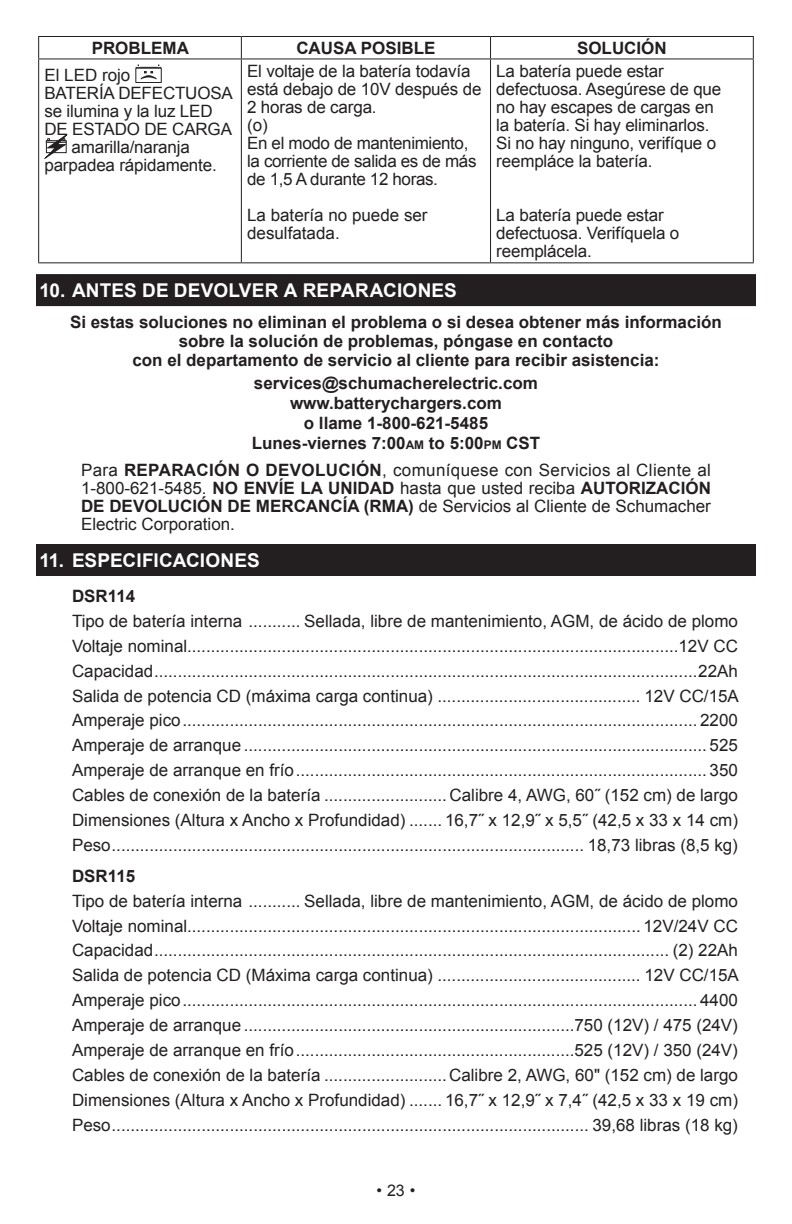
<style>
.page{position:relative;width:792px;height:1224px;background:#fff}
.page>*{position:absolute;margin:0;border:0;box-sizing:border-box;transform-origin:0 0}
.t1{font:700 19px "Arial";letter-spacing:.005em;color:#fff}
.Table_Body_Text{font:17px/18px "Arial";color:#231f20}
.centered{font:700 17px/19px "Arial";color:#231f20;text-align:center}
.Indntd_Sub_par__-_no{font:17px/18px "Arial";color:#231f20;text-align:justify}
.Table_Body_Text-2{font:17px/18px "Arial";letter-spacing:-.02em;color:#231f20}
.Table_Header{font:700 17px "Arial";color:#231f20}
._2_col_subhead_bold{font:700 17px "Arial";color:#231f20}
.t2{font:16px "Arial";color:#231f20}
.s1{font-size:11.8px}
.s2{font-weight:700}
</style>
<div class="page">
<div style="left:36px;top:274px;width:720px;height:32px;background:#231f20"></div>
<div style="left:36px;top:544px;width:720px;height:32px;background:#231f20"></div>
<hr style="left:753px;top:59px;width:1px;height:203px;background:#231f20">
<hr style="left:491px;top:262px;width:263px;height:1px;background:#231f20">
<hr style="left:490px;top:59px;width:1px;height:203px;background:#231f20">
<hr style="left:241px;top:262px;width:250px;height:1px;background:#231f20">
<hr style="left:38px;top:59px;width:1px;height:203px;background:#231f20">
<hr style="left:241px;top:59px;width:1px;height:203px;background:#231f20">
<hr style="left:38px;top:262px;width:203px;height:1px;background:#231f20">
<hr style="left:38px;top:36px;width:203px;height:1px;background:#231f20">
<svg style="left:38px;top:37px;width:1px;height:21px"></svg>
<hr style="left:241px;top:36px;width:250px;height:1px;background:#231f20">
<svg style="left:241px;top:37px;width:1px;height:21px"></svg>
<hr style="left:491px;top:36px;width:263px;height:1px;background:#231f20">
<svg style="left:490px;top:37px;width:1px;height:21px"></svg>
<svg style="left:753px;top:37px;width:1px;height:21px"></svg>
<hr style="left:38px;top:58px;width:203px;height:1px;background:#231f20">
<hr style="left:241px;top:58px;width:250px;height:1px;background:#231f20">
<hr style="left:491px;top:58px;width:263px;height:1px;background:#231f20">
<div style="left:135px;top:66px;width:27px;height:3px;border:1px solid #fff"></div>
<svg style="left:137px;top:64px;width:23px;height:15px"></svg>
<div style="left:135px;top:68px;width:27px;height:15px;border:1px solid #231f20"></div>
<svg style="left:44px;top:134px;width:23px;height:25px"></svg>
<p class="Table_Header" style="left:92px;top:37px;width:99px">PROBLEMA</p>
<p class="Table_Header" style="left:296px;top:37px;width:141px">CAUSA POSIBLE</p>
<p class="Table_Header" style="left:577px;top:37px;width:91px">SOLUCIÓN</p>
<p class="Table_Body_Text" style="left:44px;top:66px;width:87px">El LED rojo</p>
<p class="Table_Body_Text" style="left:44px;top:84px;width:190px">BATERÍA DEFECTUOSA</p>
<p class="Table_Body_Text" style="left:44px;top:102px;width:170px">se ilumina y la luz LED</p>
<p class="Table_Body_Text" style="left:44px;top:120px;width:189px">DE ESTADO DE CARGA</p>
<p class="Table_Body_Text" style="left:72px;top:138px;width:120px">amarilla/naranja</p>
<p class="Table_Body_Text" style="left:44px;top:156px;width:174px">parpadea rápidamente.</p>
<p class="Table_Body_Text" style="left:496px;top:62px;width:227px">La batería puede estar defectuosa. Asegúrese de que no hay escapes de cargas en la batería. Si hay eliminarlos.<br>Si no hay ninguno, verifíque o reempláce la batería.</p>
<p class="Table_Body_Text" style="left:496px;top:206px;width:185px">La batería puede estar defectuosa. Verifíquela o reemplácela.</p>
<p class="Table_Body_Text" style="left:247px;top:62px;width:236px">El voltaje de la batería todavía está debajo de 10V después de<br>2 horas de carga.</p>
<p class="Table_Body_Text" style="left:247px;top:116px;width:22px">(o)</p>
<p class="Table_Body_Text-2" style="left:247px;top:134px;width:231px">En el modo de mantenimiento, la corriente de salida es de más de 1,5 A durante 12 horas.</p>
<p class="Table_Body_Text" style="left:247px;top:206px;width:182px">La batería no puede ser desulfatada.</p>
<p class="t1" style="left:39px;top:278px;width:419px">10. ANTES DE DEVOLVER A REPARACIONES</p>
<p class="centered" style="left:70px;top:313px;width:653px">Si estas soluciones no eliminan el problema o si desea obtener más información sobre la solución de problemas, póngase en contacto<br>con el departamento de servicio al cliente para recibir asistencia:</p>
<p class="centered" style="left:254px;top:374px;width:285px;line-height:20px">services@schumacherelectric.com www.batterychargers.com</p>
<p class="centered" style="left:252px;top:414px;width:290px;line-height:20px">o llame 1-800-621-5485<br>Lunes-viernes 7:00<span class="s1">AM</span> to 5:00<span class="s1">PM</span> CST</p>
<p class="Indntd_Sub_par__-_no" style="left:81px;top:462px;width:632px">Para <span class="s2">REPARACIÓN O DEVOLUCIÓN</span>, comuníquese con Servicios al Cliente al 1-800-621-5485. <span class="s2">NO ENVÍE LA UNIDAD</span> hasta que usted reciba <span class="s2">AUTORIZACIÓN DE DEVOLUCIÓN DE MERCANCÍA (RMA)</span> de Servicios al Cliente de Schumacher Electric Corporation.</p>
<p class="t1" style="left:39px;top:548px;width:222px">11. ESPECIFICACIONES</p>
<p class="_2_col_subhead_bold" style="left:72px;top:585px;width:65px">DSR114</p>
<p class="Table_Body_Text" style="left:72px;top:612px;width:667px">Tipo de batería interna ........... Sellada, libre de mantenimiento, AGM, de ácido de plomo</p>
<p class="Table_Body_Text" style="left:72px;top:637px;width:667px">Voltaje nominal........................................................................................................12V CC</p>
<p class="Table_Body_Text" style="left:72px;top:662px;width:667px">Capacidad...................................................................................................................22Ah</p>
<p class="Table_Body_Text" style="left:72px;top:687px;width:668px">Salida de potencia CD (máxima carga continua) ........................................... 12V CC/15A</p>
<p class="Table_Body_Text" style="left:72px;top:712px;width:667px">Amperaje pico............................................................................................................. 2200</p>
<p class="Table_Body_Text" style="left:72px;top:737px;width:667px">Amperaje de arranque .................................................................................................. 525</p>
<p class="Table_Body_Text" style="left:72px;top:761px;width:667px">Amperaje de arranque en frío....................................................................................... 350</p>
<p class="Table_Body_Text" style="left:72px;top:786px;width:667px">Cables de conexión de la batería .......................... Calibre 4, AWG, 60˝ (152 cm) de largo</p>
<p class="Table_Body_Text" style="left:72px;top:811px;width:668px">Dimensiones (Altura x Ancho x Profundidad) ....... 16,7˝ x 12,9˝ x 5,5˝ (42,5 x 33 x 14 cm)</p>
<p class="Table_Body_Text" style="left:72px;top:836px;width:667px">Peso.................................................................................................... 18,73 libras (8,5 kg)</p>
<p class="_2_col_subhead_bold" style="left:72px;top:865px;width:65px">DSR115</p>
<p class="Table_Body_Text" style="left:72px;top:892px;width:667px">Tipo de batería interna ........... Sellada, libre de mantenimiento, AGM, de ácido de plomo</p>
<p class="Table_Body_Text" style="left:72px;top:917px;width:667px">Voltaje nominal................................................................................................ 12V/24V CC</p>
<p class="Table_Body_Text" style="left:72px;top:942px;width:667px">Capacidad............................................................................................................. (2) 22Ah</p>
<p class="Table_Body_Text" style="left:72px;top:967px;width:668px">Salida de potencia CD (Máxima carga continua) ........................................... 12V CC/15A</p>
<p class="Table_Body_Text" style="left:72px;top:991px;width:667px">Amperaje pico............................................................................................................. 4400</p>
<p class="Table_Body_Text" style="left:72px;top:1016px;width:667px">Amperaje de arranque ......................................................................750 (12V) / 475 (24V)</p>
<p class="Table_Body_Text" style="left:72px;top:1041px;width:667px">Amperaje de arranque en frío...........................................................525 (12V) / 350 (24V)</p>
<p class="Table_Body_Text" style="left:72px;top:1066px;width:667px">Cables de conexión de la batería ..........................Calibre 2, AWG, 60" (152 cm) de largo</p>
<p class="Table_Body_Text" style="left:72px;top:1091px;width:668px">Dimensiones (Altura x Ancho x Profundidad) ....... 16,7˝ x 12,9˝ x 7,4˝ (42,5 x 33 x 19 cm)</p>
<p class="Table_Body_Text" style="left:72px;top:1116px;width:667px">Peso..................................................................................................... 39,68 libras (18 kg)</p>
<p class="t2" style="left:376px;top:1180px;width:41px">•23•</p>
</div>
